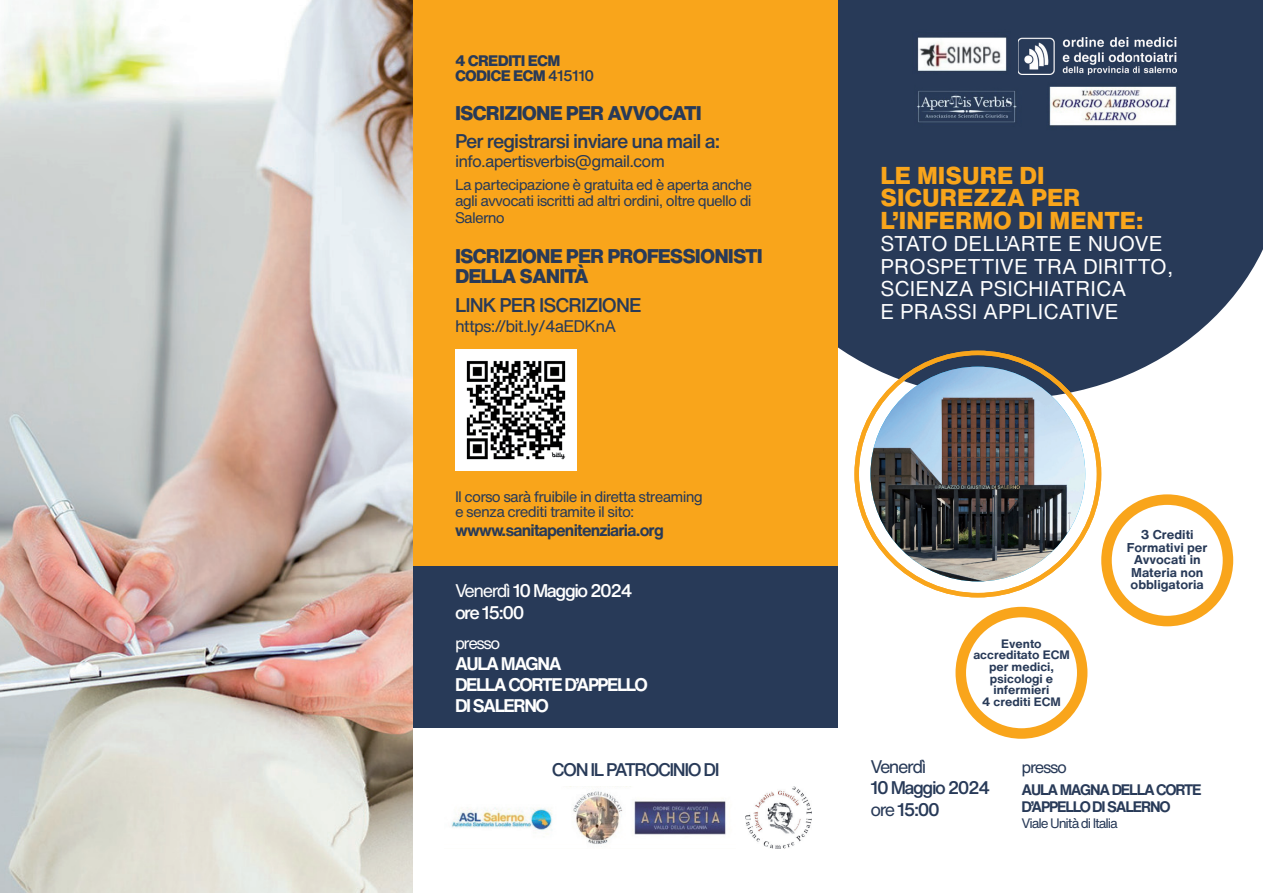
<style>
.page{position:relative;width:1263px;height:893px;background:#fff}
.page>*{position:absolute;margin:0;border:0;box-sizing:border-box;transform-origin:0 0}
.t1{font:800 24px/22.5px "Helvetica Now Text";color:#f9a51b}
.t2{font:21px/22.5px "Helvetica Now Text";color:#fff}
.t3{font:800 19.5px/19.5px "Helvetica Now Text";letter-spacing:-.05em;color:#283a58}
.t4{font:500 19.5px "Helvetica Now Text";letter-spacing:-.05em;color:#283a58}
.t5{font:500 18px/21.6px "Helvetica Now Text";letter-spacing:-.08em;color:#283a58}
.t6{font:700 18px/21.3px "Helvetica Now Text";letter-spacing:-.08em;color:#fff}
.t7{font:500 18px/21.6px "Helvetica Now Text";letter-spacing:-.08em;color:#fff}
.t8{font:18px "Helvetica Now Text";letter-spacing:-.08em;color:#283a58}
.t9{font:16.5px "Helvetica Now Text";letter-spacing:-.05em;color:#283a58}
.t10{font:700 16.5px "Helvetica Now Text";letter-spacing:-.05em;color:#283a58}
.t11{font:16.5px "Helvetica Now Text";letter-spacing:-.08em;color:#fff}
.t12{font:15px/16.5px "Helvetica Now Text";letter-spacing:-.05em;color:#283a58;text-align:justify}
.t13{font:700 15px/16.5px "Helvetica Now Text";letter-spacing:-.08em;color:#283a58}
.t14{font:800 15px/15px "Helvetica Now Text";letter-spacing:-.05em;color:#283a58}
.t15{font:13.5px "Helvetica Now Text";letter-spacing:-.08em;color:#283a58}
.t16{font:700 12.6px/12.6px "Helvetica Now Text";color:#283a58;text-align:center;scale:1.04 1}
.t17{font:700 12px/11.7px "Helvetica Now Text";color:#283a58;text-align:center;scale:1.04 1}
.s1{font-weight:500}
.s2{font-weight:400}
</style>
<div class="page">
<div style="left:412px;top:566px;width:426px;height:162px;background:#283a58"></div>
<svg style="left:838px;top:0;width:425px;height:399px;background:#3f4e68"></svg>
<div style="left:1101px;top:494px;width:132px;height:132px;border:10px solid #f9a51b;border-radius:50%"></div>
<div style="left:955px;top:607px;width:132px;height:132px;border:10px solid #f9a51b;border-radius:50%"></div>
<img style="left:870px;top:367px;width:215px;height:214px;border-radius:107px">
<div style="left:1134px;top:0;width:129px;height:161px;background:#283a58"></div>
<img style="left:911px;top:30px;width:99px;height:51px">
<img style="left:914px;top:82px;width:107px;height:51px">
<img style="left:1047px;top:83px;width:130px;height:47px">
<img style="left:1018px;top:37px;width:158px;height:38px">
<div style="left:412px;top:0;width:426px;height:566px;background:#f9a51b"></div>
<img style="left:0;top:0;width:412px;height:893px">
<img style="left:455px;top:350px;width:121px;height:121px">
<img style="left:451px;top:786px;width:275px;height:58px">
<img style="left:745px;top:786px;width:66px;height:63px">
<p class="t14" style="left:455px;top:53px;width:141px">4 CREDITI ECM<br>CODICE ECM <span class="s1">415110</span></p>
<h3 class="t3" style="left:455px;top:102px;width:248px">ISCRIZIONE PER AVVOCATI</h3>
<h3 class="t4" style="left:455px;top:126px;width:267px">Per registrarsi inviare una mail a:</h3>
<p class="t9" style="left:455px;top:149px;width:211px">info.apertisverbis@gmail.com</p>
<p class="t12" style="left:455px;top:176px;width:299px">La partecipazione è gratuita ed è aperta anche agli avvocati iscritti ad altri ordini, oltre quello di Salerno</p>
<h3 class="t3" style="left:455px;top:246px;width:309px">ISCRIZIONE PER PROFESSIONISTI<br>DELLA SANITÀ</h3>
<h3 class="t4" style="left:455px;top:290px;width:188px">LINK PER ISCRIZIONE</h3>
<p class="t9" style="left:455px;top:314px;width:163px">https://bit.ly/4aEDKnA</p>
<p class="t12" style="left:455px;top:488px;width:249px;line-height:15px">Il corso sarà fruibile in diretta streaming e senza crediti tramite il sito:</p>
<p class="t10" style="left:455px;top:518px;width:210px">wwww.sanitapenitenziaria.org</p>
<p class="t7" style="left:455px;top:579px;width:179px"><span class="s2">Venerdì</span> 10 Maggio 2024 ore 15:00</p>
<p class="t11" style="left:455px;top:630px;width:47px">presso</p>
<p class="t6" style="left:455px;top:652px;width:194px">AULA MAGNA<br>DELLA CORTE D’APPELLO<br>DI SALERNO</p>
<p class="t5" style="left:552px;top:758px;width:169px">CON IL PATROCINIO DI</p>
<h1 class="t1" style="left:880px;top:163px;width:264px">LE MISURE DI<br>SICUREZZA PER<br>L’INFERMO DI MENTE:</h1>
<h2 class="t2" style="left:880px;top:232px;width:294px">STATO DELL’ARTE E NUOVE<br>PROSPETTIVE TRA DIRITTO,<br>SCIENZA PSICHIATRICA<br>E PRASSI APPLICATIVE</h2>
<p class="t17" style="left:973px;top:637px;width:94px">Evento accreditato ECM per medici, psicologi e infermieri<br>4 crediti ECM</p>
<p class="t16" style="left:1127px;top:528px;width:79px">3 Crediti<br>Formativi per<br>Avvocati in<br>Materia non obbligatoria</p>
<p class="t8" style="left:870px;top:752px;width:57px">Venerdì</p>
<p class="t5" style="left:870px;top:776px;width:121px">10 Maggio 2024 <span class="s2">ore</span> 15:00</p>
<p class="t9" style="left:1021px;top:754px;width:47px">presso</p>
<p class="t13" style="left:1021px;top:781px;width:181px">AULA MAGNA DELLA CORTE<br>D’APPELLO DI SALERNO</p>
<p class="t15" style="left:1021px;top:813px;width:98px">Viale Unità di Italia</p>
</div>
